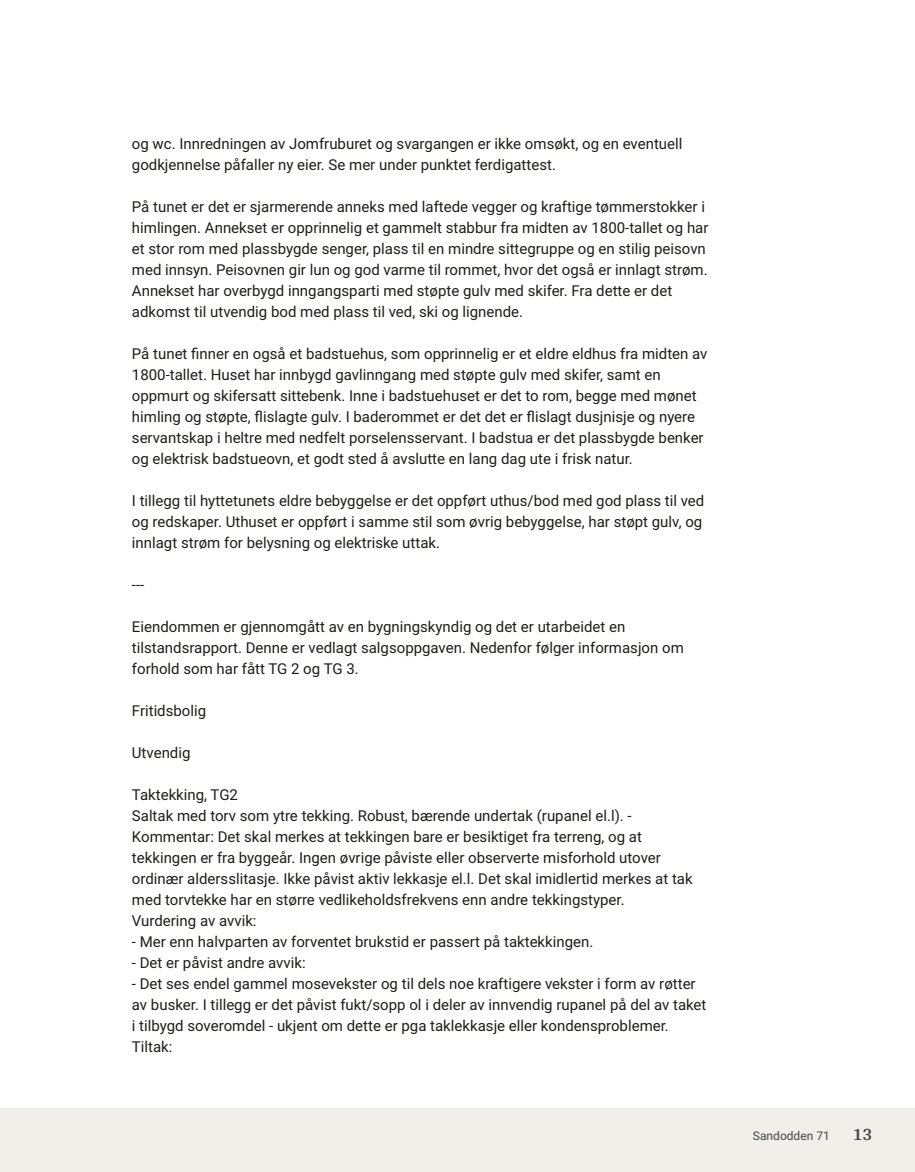
<style>
.page{position:relative;width:915px;height:1172px;background:#fff}
.page>*{position:absolute;margin:0;border:0;box-sizing:border-box;transform-origin:0 0}
.t1{font:700 18px "Arya";color:#414749}
.t2{font:15px/21px "Roboto Vitec";color:#1d1d1b}
.t3{font:12px "Roboto Vitec";color:#414749}
</style>
<div class="page">
<div style="left:0;top:1108px;width:914px;height:64px;background:#f2eeea"></div>
<p class="t2" style="left:132px;top:132px;width:552px">og wc. Innredningen av Jomfruburet og svargangen er ikke omsøkt, og en eventuell godkjennelse påfaller ny eier. Se mer under punktet ferdigattest.</p>
<p class="t2" style="left:132px;top:195px;width:578px">På tunet er det er sjarmerende anneks med laftede vegger og kraftige tømmerstokker i himlingen. Annekset er opprinnelig et gammelt stabbur fra midten av 1800‑tallet og har et stor rom med plassbygde senger, plass til en mindre sittegruppe og en stilig peisovn med innsyn. Peisovnen gir lun og god varme til rommet, hvor det også er innlagt strøm.<br>Annekset har overbygd inngangsparti med støpte gulv med skifer. Fra dette er det adkomst til utvendig bod med plass til ved, ski og lignende.</p>
<p class="t2" style="left:132px;top:342px;width:577px">På tunet finner en også et badstuehus, som opprinnelig er et eldre eldhus fra midten av 1800‑tallet. Huset har innbygd gavlinngang med støpte gulv med skifer, samt en oppmurt og skifersatt sittebenk. Inne i badstuehuset er det to rom, begge med mønet himling og støpte, flislagte gulv. I baderommet er det det er flislagt dusjnisje og nyere servantskap i heltre med nedfelt porselensservant. I badstua er det plassbygde benker og elektrisk badstueovn, et godt sted å avslutte en lang dag ute i frisk natur.</p>
<p class="t2" style="left:132px;top:489px;width:573px">I tillegg til hyttetunets eldre bebyggelse er det oppført uthus/bod med god plass til ved og redskaper. Uthuset er oppført i samme stil som øvrig bebyggelse, har støpt gulv, og innlagt strøm for belysning og elektriske uttak.</p>
<p class="t2" style="left:132px;top:573px;width:14px">‑‑‑</p>
<p class="t2" style="left:132px;top:615px;width:553px">Eiendommen er gjennomgått av en bygningskyndig og det er utarbeidet en tilstandsrapport. Denne er vedlagt salgsoppgaven. Nedenfor følger informasjon om forhold som har fått TG 2 og TG 3.</p>
<p class="t2" style="left:132px;top:699px;width:76px">Fritidsbolig</p>
<p class="t2" style="left:132px;top:741px;width:60px">Utvendig</p>
<p class="t2" style="left:132px;top:783px;width:576px">Taktekking, TG2<br>Saltak med torv som ytre tekking. Robust, bærende undertak (rupanel el.l). ‑ Kommentar: Det skal merkes at tekkingen bare er besiktiget fra terreng, og at tekkingen er fra byggeår. Ingen øvrige påviste eller observerte misforhold utover ordinær aldersslitasje. Ikke påvist aktiv lekkasje el.l. Det skal imidlertid merkes at tak med torvtekke har en større vedlikeholdsfrekvens enn andre tekkingstyper.<br>Vurdering av avvik:<br>‑ Mer enn halvparten av forventet brukstid er passert på taktekkingen.<br>‑ Det er påvist andre avvik:<br>‑ Det ses endel gammel mosevekster og til dels noe kraftigere vekster i form av røtter av busker. I tillegg er det påvist fukt/sopp ol i deler av innvendig rupanel på del av taket i tilbygd soveromdel ‑ ukjent om dette er pga taklekkasje eller kondensproblemer.<br>Tiltak:</p>
<p class="t3" style="left:752px;top:1127px;width:78px">Sandodden 71</p>
<p class="t1" style="left:852px;top:1123px;width:21px">13</p>
</div>
